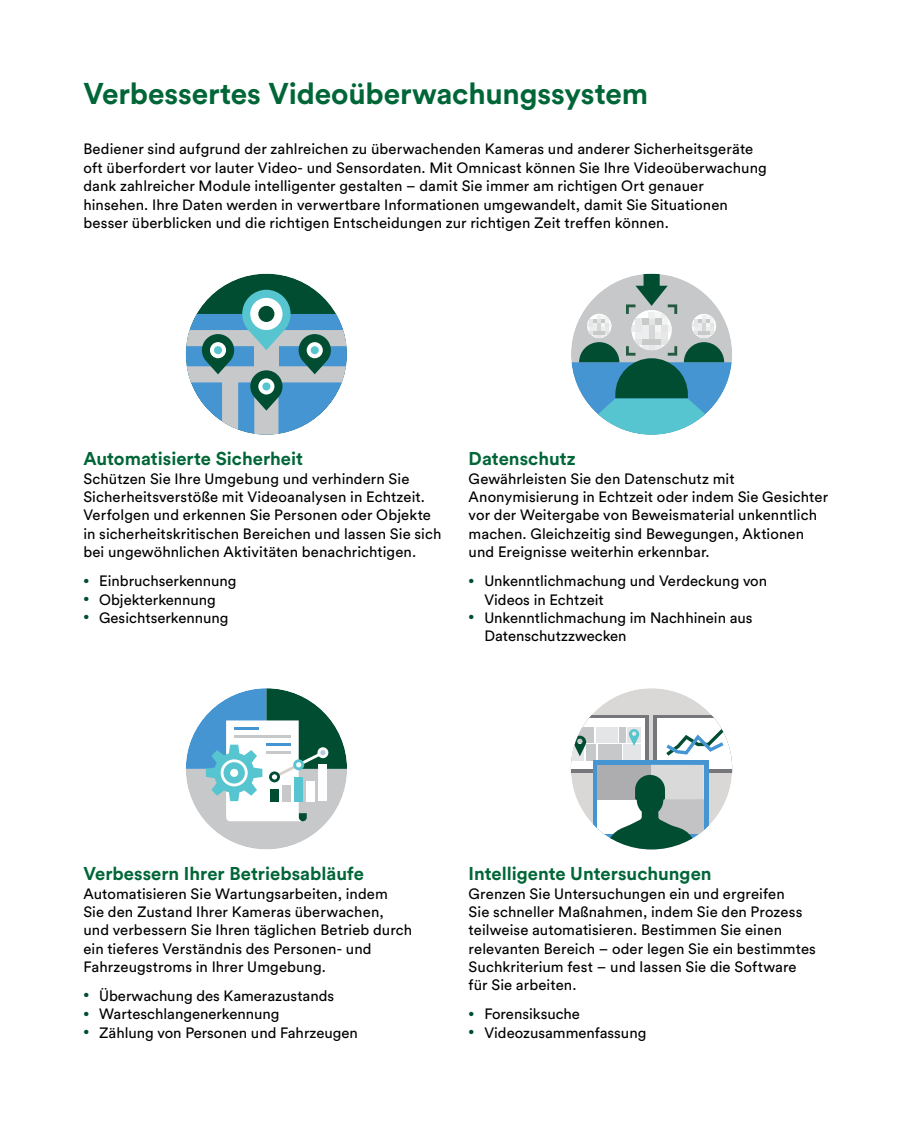
<style>
.page{position:relative;width:918px;height:1142px;background:#fff}
.page>*{position:absolute;margin:0;border:0;box-sizing:border-box;transform-origin:0 0}
.Heading_2__after{font:700 29.75px "Circular Pro";letter-spacing:-.005em;color:#006637}
.Heading_4_11_13_pt{font:700 18.38px "Circular Pro";color:#006637}
.Body_Text_9_12{font:14.88px/18.4px "Circular Pro";letter-spacing:.005em;color:#000}
</style>
<div class="page">
<div style="left:186px;top:274px;width:161px;height:161px;background:#004d32;border-radius:50%"></div>
<svg style="left:186px;top:290px;width:161px;height:145px"></svg>
<svg style="left:210px;top:342px;width:16px;height:16px"></svg>
<div style="left:214px;top:346px;width:8px;height:8px;background:#56c5d0;border-radius:50%"></div>
<div style="left:250px;top:298px;width:32px;height:32px;background:#fff;border-radius:50%"></div>
<div style="left:258px;top:306px;width:16px;height:16px;background:#004d32;border-radius:50%"></div>
<svg style="left:571px;top:274px;width:161px;height:161px"></svg>
<svg style="left:186px;top:688px;width:161px;height:161px"></svg>
<div style="left:230px;top:769px;width:8px;height:8px;background:#fff;border-radius:50%"></div>
<svg style="left:570px;top:688px;width:162px;height:161px"></svg>
<p class="Heading_2__after" style="left:83px;top:74px;width:566px">Verbessertes Videoüberwachungssystem</p>
<p class="Body_Text_9_12" style="left:83px;top:139px;width:684px">Bediener sind aufgrund der zahlreichen zu überwachenden Kameras und anderer Sicherheitsgeräte oft überfordert vor lauter Video- und Sensordaten. Mit Omnicast können Sie Ihre Videoüberwachung dank zahlreicher Module intelligenter gestalten – damit Sie immer am richtigen Ort genauer hinsehen. Ihre Daten werden in verwertbare Informationen umgewandelt, damit Sie Situationen besser überblicken und die richtigen Entscheidungen zur richtigen Zeit treffen können.</p>
<p class="Heading_4_11_13_pt" style="left:83px;top:446px;width:221px">Automatisierte Sicherheit</p>
<p class="Body_Text_9_12" style="left:83px;top:468px;width:359px">Schützen Sie Ihre Umgebung und verhindern Sie Sicherheitsverstöße mit Videoanalysen in Echtzeit.<br>Verfolgen und erkennen Sie Personen oder Objekte in sicherheitskritischen Bereichen und lassen Sie sich bei ungewöhnlichen Aktivitäten benachrichtigen.</p>
<p class="Body_Text_9_12" style="left:83px;top:571px;width:155px"><sup>•</sup> Einbruchserkennung</p>
<p class="Body_Text_9_12" style="left:83px;top:589px;width:134px"><sup>•</sup> Objekterkennung</p>
<p class="Body_Text_9_12" style="left:83px;top:608px;width:146px"><sup>•</sup> Gesichtserkennung</p>
<p class="Heading_4_11_13_pt" style="left:468px;top:446px;width:108px">Datenschutz</p>
<p class="Body_Text_9_12" style="left:468px;top:468px;width:361px">Gewährleisten Sie den Datenschutz mit Anonymisierung in Echtzeit oder indem Sie Gesichter vor der Weitergabe von Beweismaterial unkenntlich machen. Gleichzeitig sind Bewegungen, Aktionen und Ereignisse weiterhin erkennbar.</p>
<p class="Body_Text_9_12" style="left:484px;top:571px;width:284px;text-indent:-16px"><sup>•</sup> Unkenntlichmachung und Verdeckung von<br>Videos in Echtzeit</p>
<p class="Body_Text_9_12" style="left:484px;top:608px;width:269px;text-indent:-16px"><sup>•</sup> Unkenntlichmachung im Nachhinein aus<br>Datenschutzzwecken</p>
<p class="Heading_4_11_13_pt" style="left:83px;top:861px;width:282px">Verbessern Ihrer Betriebsabläufe</p>
<p class="Body_Text_9_12" style="left:83px;top:883px;width:330px">Automatisieren Sie Wartungsarbeiten, indem Sie den Zustand Ihrer Kameras überwachen, und verbessern Sie Ihren täglichen Betrieb durch ein tieferes Verständnis des Personen- und Fahrzeugstroms in Ihrer Umgebung.</p>
<p class="Body_Text_9_12" style="left:83px;top:986px;width:252px"><sup>•</sup> Überwachung des Kamerazustands</p>
<p class="Body_Text_9_12" style="left:83px;top:1004px;width:197px"><sup>•</sup> Warteschlangenerkennung</p>
<p class="Body_Text_9_12" style="left:83px;top:1022px;width:276px"><sup>•</sup> Zählung von Personen und Fahrzeugen</p>
<p class="Heading_4_11_13_pt" style="left:468px;top:861px;width:244px">Intelligente Untersuchungen</p>
<p class="Body_Text_9_12" style="left:468px;top:883px;width:349px">Grenzen Sie Untersuchungen ein und ergreifen<br>Sie schneller Maßnahmen, indem Sie den Prozess teilweise automatisieren. Bestimmen Sie einen relevanten Bereich – oder legen Sie ein bestimmtes Suchkriterium fest – und lassen Sie die Software für Sie arbeiten.</p>
<p class="Body_Text_9_12" style="left:468px;top:1004px;width:113px"><sup>•</sup> Forensiksuche</p>
<p class="Body_Text_9_12" style="left:468px;top:1022px;width:179px"><sup>•</sup> Videozusammenfassung</p>
</div>
